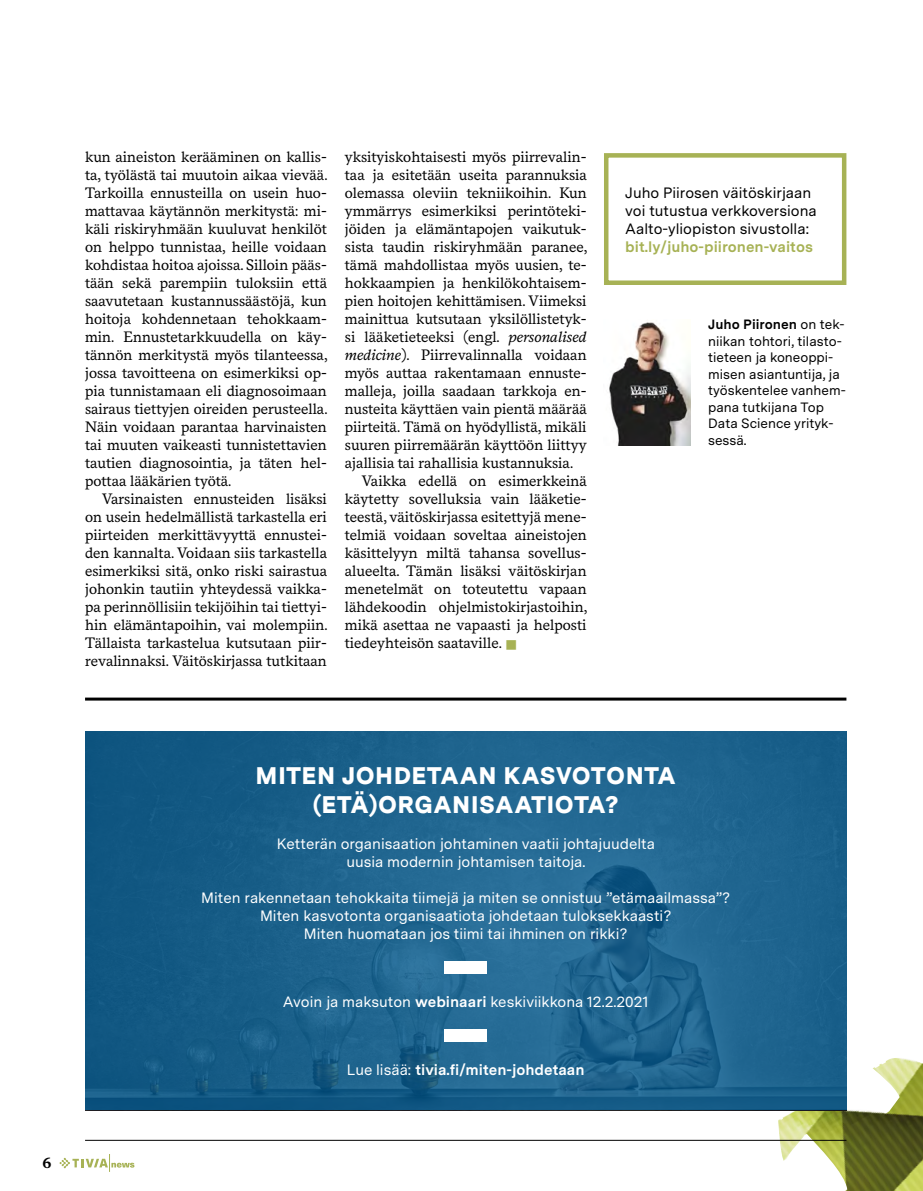
<style>
.page{position:relative;width:923px;height:1191px;background:#fff}
.page>*{position:absolute;margin:0;border:0;box-sizing:border-box;transform-origin:0 0}
.t1{font:900 24px/28.8px "Messina Sans";letter-spacing:.015em;color:#fff;text-align:center}
.t2{font:15px/18px "Messina Serif";color:#000;text-align:justify}
.t3{font:15px/18px "Messina Sans";color:#fff;text-align:center}
.t4{font:15px/18px "Messina Sans";color:#000}
.t5{font:700 15px "Messina Sans";color:#fff}
.t6{font:700 15px "Messina Sans";color:#a7b255}
.t7{font:700 15px "Messina Serif";color:#000}
.t8{font:13.5px/16.5px "Messina Sans";color:#000}
.s1{font-style:italic}
.s2{color:#a7b255}
.s3{font-weight:700}
.s4{font-weight:400}
</style>
<div class="page">
<img style="left:778px;top:1057px;width:145px;height:134px">
<svg style="left:60px;top:1154px;width:74px;height:17px"></svg>
<hr style="left:85px;top:1140px;width:761px;height:1px;background:#000">
<hr style="left:85px;top:697px;width:761px;height:3px;background:#000">
<img style="left:609px;top:322px;width:82px;height:124px">
<div style="left:604px;top:153px;width:242px;height:132px;border:4px solid #a7b255"></div>
<svg style="left:85px;top:731px;width:761px;height:379px;background:#1c618c"></svg>
<div style="left:444px;top:961px;width:43px;height:13px;background:#fff"></div>
<div style="left:444px;top:1029px;width:43px;height:13px;background:#fff"></div>
<p class="t2" style="left:85px;top:147px;width:244px">kun aineiston kerääminen on kallis&shy;ta, työlästä tai muutoin aikaa vievää.<br>Tarkoilla ennusteilla on usein huo&shy;mattavaa käytännön merkitystä: mi&shy;käli riskiryhmään kuuluvat henkilöt on helppo tunnistaa, heille voidaan kohdistaa hoitoa ajoissa. Silloin pääs&shy;tään sekä parempiin tuloksiin että saavutetaan kustannussäästöjä, kun hoitoja kohdennetaan tehokkaam&shy;min. Ennustetarkkuudella on käy&shy;tännön merkitystä myös tilanteessa, jossa tavoitteena on esimerkiksi op&shy;pia tunnistamaan eli diagnosoimaan sairaus tiettyjen oireiden perusteella.<br>Näin voidaan parantaa harvinaisten tai muuten vaikeasti tunnistettavien tautien diagnosointia, ja täten hel&shy;pottaa lääkärien työtä.</p>
<p class="t2" style="left:85px;top:489px;width:244px;text-indent:17px">Varsinaisten ennusteiden lisäksi on usein hedelmällistä tarkastella eri piirteiden merkittävyyttä ennustei&shy;den kannalta. Voidaan siis tarkastella esimerkiksi sitä, onko riski sairastua johonkin tautiin yhteydessä vaikka&shy;pa perinnöllisiin tekijöihin tai tiettyi&shy;hin elämäntapoihin, vai molempiin.<br>Tällaista tarkastelua kutsutaan piir&shy;revalinnaksi. Väitöskirjassa tutkitaan</p>
<p class="t2" style="left:345px;top:147px;width:243px">yksityiskohtaisesti myös piirrevalin-</p>
<p class="t2" style="left:345px;top:165px;width:243px">taa ja esitetään useita parannuksia</p>
<p class="t2" style="left:345px;top:183px;width:243px">olemassa oleviin tekniikoihin. Kun</p>
<p class="t2" style="left:345px;top:201px;width:243px">ymmärrys esimerkiksi perintöteki-</p>
<p class="t2" style="left:345px;top:219px;width:243px">jöiden ja elämäntapojen vaikutuk-</p>
<p class="t2" style="left:345px;top:237px;width:244px">sista taudin riskiryhmään paranee,</p>
<p class="t2" style="left:345px;top:255px;width:243px">tämä mahdollistaa myös uusien, te-</p>
<p class="t2" style="left:345px;top:273px;width:243px">hokkaampien ja henkilökohtaisem-</p>
<p class="t2" style="left:345px;top:291px;width:243px">pien hoitojen kehittämisen. Viimeksi</p>
<p class="t2" style="left:345px;top:309px;width:243px">mainittua kutsutaan yksilöllistetyk-</p>
<p class="t2" style="left:345px;top:327px;width:243px">si lääketieteeksi (engl. <span class="s1">personalised</span></p>
<p class="t2" style="left:345px;top:345px;width:243px"><span class="s1">medicine</span>). Piirrevalinnalla voidaan</p>
<p class="t2" style="left:345px;top:363px;width:243px">myös auttaa rakentamaan ennuste-</p>
<p class="t2" style="left:345px;top:381px;width:243px">malleja, joilla saadaan tarkkoja en-</p>
<p class="t2" style="left:345px;top:399px;width:243px">nusteita käyttäen vain pientä määrää</p>
<p class="t2" style="left:345px;top:417px;width:243px">piirteitä. Tämä on hyödyllistä, mikäli</p>
<p class="t2" style="left:345px;top:435px;width:243px">suuren piirremäärän käyttöön liittyy</p>
<p class="t2" style="left:345px;top:453px;width:230px">ajallisia tai rahallisia kustannuksia.</p>
<p class="t2" style="left:362px;top:471px;width:226px">Vaikka edellä on esimerkkeinä</p>
<p class="t2" style="left:345px;top:489px;width:243px">käytetty sovelluksia vain lääketie-</p>
<p class="t2" style="left:345px;top:507px;width:243px">teestä, väitöskirjassa esitettyjä mene-</p>
<p class="t2" style="left:345px;top:525px;width:243px">telmiä voidaan soveltaa aineistojen</p>
<p class="t2" style="left:345px;top:543px;width:243px">käsittelyyn miltä tahansa sovellus-</p>
<p class="t2" style="left:345px;top:561px;width:243px">alueelta. Tämän lisäksi väitöskirjan</p>
<p class="t2" style="left:345px;top:579px;width:243px">menetelmät on toteutettu vapaan</p>
<p class="t2" style="left:345px;top:597px;width:244px">lähdekoodin ohjelmistokirjastoihin,</p>
<p class="t2" style="left:345px;top:615px;width:243px">mikä asettaa ne vapaasti ja helposti</p>
<p class="t2" style="left:345px;top:633px;width:174px">tiedeyhteisön saataville. <span class="s2">■</span></p>
<p class="t4" style="left:625px;top:183px;width:193px">Juho Piirosen väitöskirjaan voi tutustua verkkoversiona<br>Aalto-yliopiston sivustolla:</p>
<p class="t6" style="left:625px;top:236px;width:189px">bit.ly/juho-piironen-vaitos</p>
<p class="t8" style="left:708px;top:316px;width:139px"><span class="s3">Juho Piironen</span> on tek&shy;niikan tohtori, tilasto&shy;tieteen ja koneoppi&shy;misen asiantuntija, ja työskentelee vanhem&shy;pana tutkijana Top<br>Data Science yrityk&shy;sessä.</p>
<p class="t7" style="left:43px;top:1151px;width:11px">6</p>
<h1 class="t1" style="left:256px;top:760px;width:422px">MITEN JOHDETAAN KASVOTONTA (ETÄ)ORGANISAATIOTA?</h1>
<p class="t3" style="left:277px;top:834px;width:380px">Ketterän organisaation johtaminen vaatii johtajuudelta uusia modernin johtamisen taitoja.</p>
<p class="t3" style="left:201px;top:888px;width:531px">Miten rakennetaan tehokkaita tiimejä ja miten se onnistuu ”etämaailmassa”?<br>Miten kasvotonta organisaatiota johdetaan tuloksekkaasti?<br>Miten huomataan jos tiimi tai ihminen on rikki?</p>
<p class="t3" style="left:283px;top:992px;width:367px">Avoin ja maksuton <span class="s3">webinaari</span> keskiviikkona 12.2.2021</p>
<p class="t5" style="left:347px;top:1058px;width:239px"><span class="s4">Lue lisää:</span> tivia.fi/miten-johdetaan</p>
</div>
